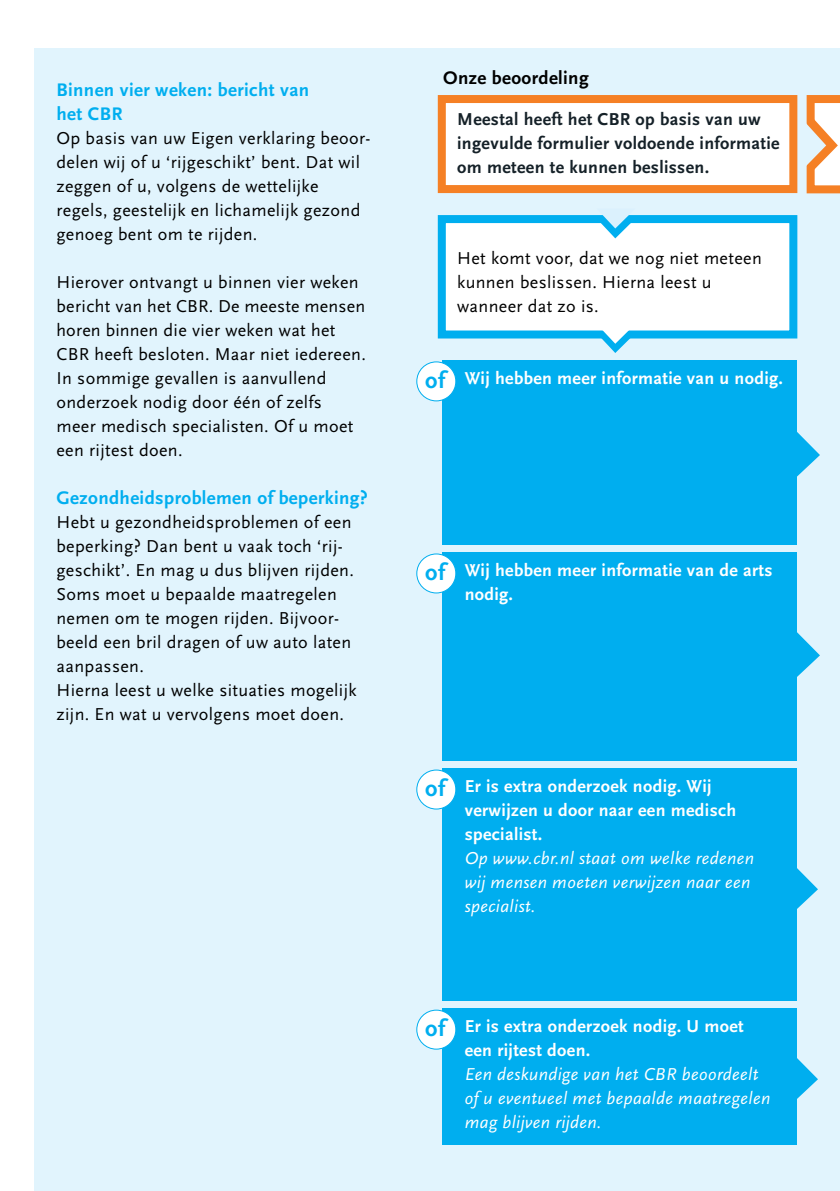
<style>
.page{position:relative;width:840px;height:1191px;background:#fff}
.page>*{position:absolute;margin:0;border:0;box-sizing:border-box;transform-origin:0 0}
.t1{font:700 24px "Scala Sans Pro";letter-spacing:.02em;color:#00aeef}
.t2{font:700 19px/24px "Scala Sans Pro";letter-spacing:.02em;color:#00aeef}
.t3{font:700 19px "Scala Sans Pro";letter-spacing:.02em;color:#000}
.t4{font:18px/24px "Scala Sans Pro";letter-spacing:.02em;color:#000}
.t5{font:700 18px/24px "Scala Sans Pro";letter-spacing:.02em;color:#fff}
.t6{font:italic 18px/24px "Scala Sans Pro";letter-spacing:.02em;color:#fff}
.t7{font:700 18px/24px "Scala Sans Pro";letter-spacing:.02em;color:#152128}
</style>
<div class="page">
<div style="left:34px;top:48px;width:805px;height:1143px;background:#e1f4fd"></div>
<div style="left:442px;top:360px;width:353px;height:184px;background:#00aeef"></div>
<div style="left:442px;top:552px;width:353px;height:208px;background:#00aeef"></div>
<div style="left:442px;top:768px;width:353px;height:232px;background:#00aeef"></div>
<div style="left:442px;top:1008px;width:353px;height:136px;background:#00aeef"></div>
<div style="left:441px;top:219px;width:351px;height:115px;background:#fff"></div>
<div style="left:437px;top:215px;width:359px;height:123px;border:8px solid #00aeef"></div>
<svg style="left:795px;top:428px;width:24px;height:52px"></svg>
<svg style="left:795px;top:628px;width:24px;height:52px"></svg>
<svg style="left:795px;top:862px;width:22px;height:52px"></svg>
<svg style="left:795px;top:1052px;width:22px;height:52px"></svg>
<div style="left:416px;top:362px;width:39px;height:39px;background:#fff;border-radius:50%"></div>
<div style="left:416px;top:361px;width:40px;height:40px;border:1px solid #00aeef;border-radius:50%"></div>
<div style="left:416px;top:554px;width:39px;height:39px;background:#fff;border-radius:50%"></div>
<div style="left:416px;top:553px;width:40px;height:40px;border:1px solid #00aeef;border-radius:50%"></div>
<div style="left:416px;top:770px;width:39px;height:39px;background:#fff;border-radius:50%"></div>
<div style="left:416px;top:769px;width:40px;height:40px;border:1px solid #00aeef;border-radius:50%"></div>
<div style="left:416px;top:1010px;width:39px;height:39px;background:#fff;border-radius:50%"></div>
<div style="left:416px;top:1009px;width:40px;height:40px;border:1px solid #00aeef;border-radius:50%"></div>
<div style="left:441px;top:99px;width:351px;height:90px;background:#fff"></div>
<div style="left:437px;top:95px;width:359px;height:98px;border:8px solid #f58025"></div>
<svg style="left:596px;top:215px;width:39px;height:23px"></svg>
<svg style="left:596px;top:329px;width:39px;height:24px"></svg>
<svg style="left:806px;top:95px;width:33px;height:98px;background:#f6c9a4"></svg>
<p class="t2" style="left:56px;top:77px;width:254px">Binnen vier weken: bericht van het CBR</p>
<p class="t4" style="left:56px;top:125px;width:315px">Op basis van uw Eigen verklaring beoor&shy;delen wij of u ‘rijgeschikt’ bent. Dat wil zeggen of u, volgens de wettelijke regels, geestelijk en lichamelijk gezond genoeg bent om te rijden.</p>
<p class="t4" style="left:56px;top:269px;width:311px">Hierover ontvangt u binnen vier weken bericht van het CBR. De meeste mensen horen binnen die vier weken wat het CBR heeft besloten. Maar niet iedereen.<br>In sommige gevallen is aanvullend onderzoek nodig door één of zelfs<br>meer medisch specialisten. Of u moet een rijtest doen.</p>
<p class="t2" style="left:56px;top:485px;width:313px">Gezondheidsproblemen of beperking?</p>
<p class="t4" style="left:56px;top:509px;width:301px">Hebt u gezondheidsproblemen of een beperking? Dan bent u vaak toch ‘rij&shy;geschikt’. En mag u dus blijven rijden.<br>Soms moet u bepaalde maatregelen nemen om te mogen rijden. Bijvoor&shy;beeld een bril dragen of uw auto laten aanpassen.<br>Hierna leest u welke situaties mogelijk zijn. En wat u vervolgens moet doen.</p>
<p class="t3" style="left:443px;top:65px;width:147px">Onze beoordeling</p>
<p class="t7" style="left:457px;top:106px;width:324px">Meestal heeft het CBR op basis van uw ingevulde formulier voldoende informatie om meteen te kunnen beslissen.</p>
<p class="t4" style="left:457px;top:245px;width:306px">Het komt voor, dat we nog niet meteen kunnen beslissen. Hierna leest u wanneer dat zo is.</p>
<h1 class="t1" style="left:425px;top:364px;width:21px">of</h1>
<p class="t5" style="left:464px;top:365px;width:319px">Wij hebben meer informatie van u nodig.</p>
<h1 class="t1" style="left:425px;top:556px;width:21px">of</h1>
<p class="t5" style="left:464px;top:557px;width:309px">Wij hebben meer informatie van de arts nodig.</p>
<h1 class="t1" style="left:425px;top:772px;width:21px">of</h1>
<p class="t5" style="left:464px;top:773px;width:273px">Er is extra onderzoek nodig. Wij verwijzen u door naar een medisch specialist.</p>
<p class="t6" style="left:464px;top:845px;width:291px">Op www.cbr.nl staat om welke redenen wij mensen moeten verwijzen naar een specialist.</p>
<h1 class="t1" style="left:425px;top:1012px;width:21px">of</h1>
<p class="t5" style="left:464px;top:1013px;width:280px">Er is extra onderzoek nodig. U moet een rijtest doen.</p>
<p class="t6" style="left:464px;top:1061px;width:307px">Een deskundige van het CBR beoordeelt of u eventueel met bepaalde maatregelen mag blijven rijden.</p>
</div>
